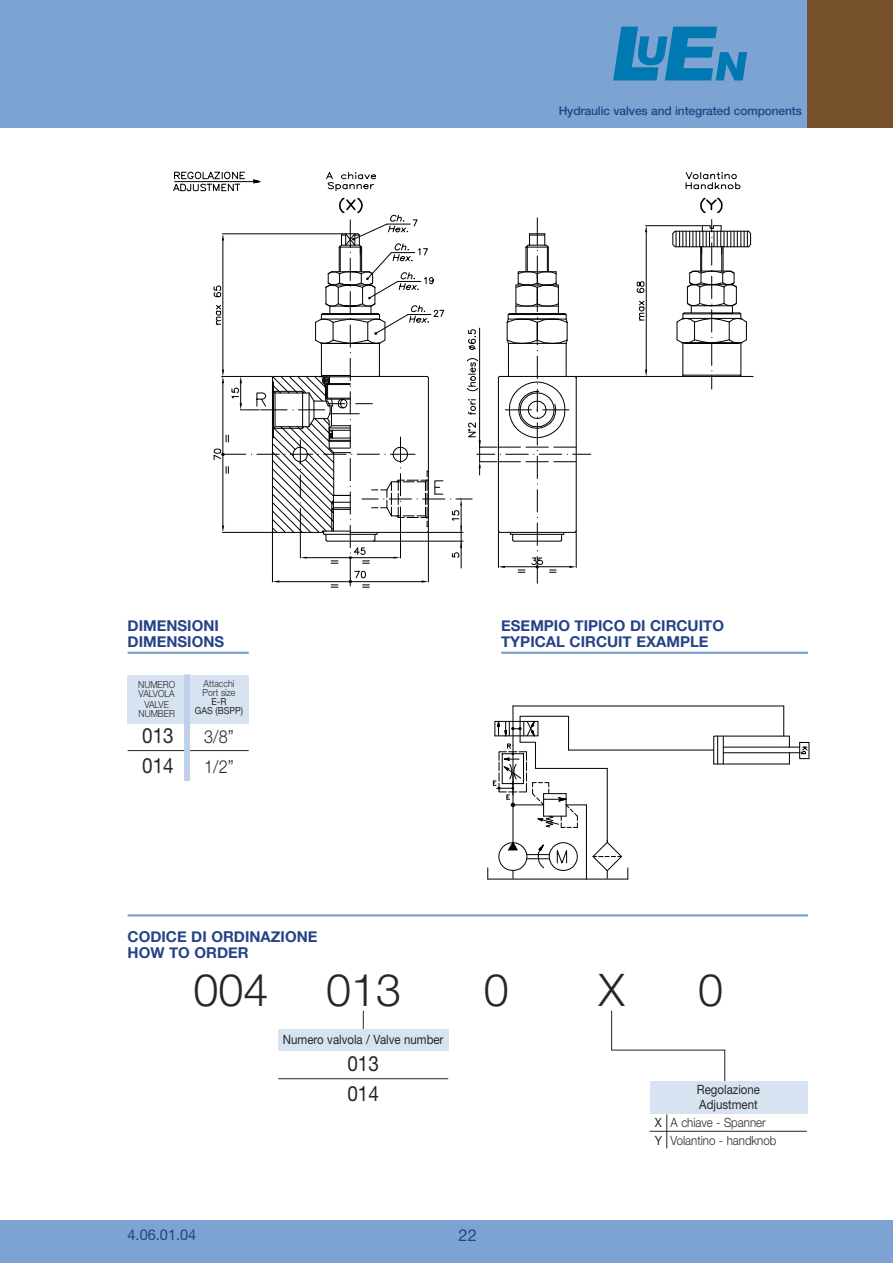
<style>
.page{position:relative;width:893px;height:1263px;background:#fff}
.page>*{position:absolute;margin:0;border:0;box-sizing:border-box;transform-origin:0 0}
.t1{font:300 45px "Helvetica Neue";color:#272627}
.t2{font:21px/29.7px "Helvetica Neue";color:#272627;scale:.9 1}
.t3{font:300 18px/29.7px "Helvetica Neue";color:#272627;scale:.9 1}
.t4{font:16.5px "Helvetica Neue";color:#264387}
.t5{font:700 15px/15.8px "Helvetica Neue";color:#264387}
.t6{font:15px "Helvetica Neue";color:#264387}
.t7{font:12.75px/15px "Helvetica Neue";color:#272627;scale:.9 1}
.t8{font:300 12.75px/18px "Helvetica Neue";color:#272627;scale:.9 1}
.t9{font:500 12px "Helvetica Neue";letter-spacing:-.01em;color:#264387}
.t10{font:300 9.75px/9px "Helvetica Neue";color:#272627;scale:.9 1}
.t11{font:9.75px/9px "Helvetica Neue";color:#272627;text-align:center;scale:.9 1}
</style>
<div class="page">
<div style="left:0;top:1220px;width:893px;height:43px;background:#7ca3d1"></div>
<div style="left:0;top:0;width:893px;height:128px;background:#7ca3d1"></div>
<div style="left:808px;top:0;width:85px;height:128px;background:#76502b"></div>
<svg style="left:613px;top:27px;width:134px;height:53px"></svg>
<svg style="left:685px;top:172px;width:56px;height:18px"></svg>
<hr style="left:575px;top:376px;width:178px;height:1px;background:#000">
<hr style="left:646px;top:232px;width:1px;height:138px;background:#000">
<hr style="left:682px;top:343px;width:1px;height:32px;background:#000">
<hr style="left:646px;top:225px;width:55px;height:1px;background:#000">
<svg style="left:645px;top:226px;width:2px;height:6px"></svg>
<hr style="left:740px;top:343px;width:1px;height:32px;background:#000">
<svg style="left:671px;top:197px;width:81px;height:168px"></svg>
<svg style="left:645px;top:370px;width:2px;height:6px"></svg>
<svg style="left:681px;top:371px;width:61px;height:18px"></svg>
<svg style="left:638px;top:300px;width:7px;height:21px"></svg>
<svg style="left:636px;top:281px;width:9px;height:12px"></svg>
<svg style="left:173px;top:171px;width:418px;height:417px"></svg>
<hr style="left:374px;top:541px;width:89px;height:1px;background:#000">
<hr style="left:513px;top:706px;width:271px;height:1px;background:#000">
<hr style="left:569px;top:750px;width:145px;height:1px;background:#000">
<hr style="left:488px;top:879px;width:140px;height:1px;background:#000">
<hr style="left:783px;top:706px;width:1px;height:30px;background:#000">
<hr style="left:723px;top:752px;width:77px;height:1px;background:#000">
<hr style="left:723px;top:747px;width:77px;height:1px;background:#000">
<svg style="left:713px;top:735px;width:77px;height:30px"></svg>
<svg style="left:799px;top:742px;width:11px;height:17px"></svg>
<svg style="left:487px;top:705px;width:135px;height:174px"></svg>
<hr style="left:501px;top:652px;width:307px;height:2px;background:#7ca3d1">
<hr style="left:128px;top:750px;width:121px;height:1px;background:#272627">
<hr style="left:128px;top:652px;width:121px;height:2px;background:#7ca3d1">
<div style="left:128px;top:675px;width:121px;height:49px;background:#d8e3f1"></div>
<div style="left:184px;top:674px;width:6px;height:107px;background:#bed1e8"></div>
<hr style="left:128px;top:914px;width:680px;height:2px;background:#7ca3d1">
<hr style="left:363px;top:1011px;width:1px;height:34px;background:#272627">
<div style="left:278px;top:1029px;width:170px;height:22px;background:#d8e3f1"></div>
<hr style="left:278px;top:1078px;width:170px;height:1px;background:#272627">
<svg style="left:611px;top:1010px;width:114px;height:71px"></svg>
<div style="left:650px;top:1081px;width:157px;height:33px;background:#d8e3f1"></div>
<hr style="left:666px;top:1114px;width:1px;height:34px;background:#272627">
<hr style="left:650px;top:1131px;width:157px;height:1px;background:#272627">
<p class="t5" style="left:128px;top:617px;width:98px">DIMENSIONI<br>DIMENSIONS</p>
<p class="t10" style="left:138px;top:681px;width:43px">NUMERO<br>VALVOLA</p>
<p class="t10" style="left:138px;top:701px;width:42px;text-align:center">VALVE<br>NUMBER</p>
<h2 class="t2" style="left:142px;top:723px;width:37px">013<br>014</h2>
<p class="t10" style="left:203px;top:680px;width:38px">Attacchi<br>Port size</p>
<p class="t11" style="left:195px;top:698px;width:55px">E-R<br>GAS (BSPP)</p>
<p class="t3" style="left:204px;top:724px;width:34px">3/8”<br>1/2”</p>
<p class="t9" style="left:559px;top:106px;width:245px">Hydraulic valves and integrated components</p>
<p class="t5" style="left:501px;top:617px;width:224px">ESEMPIO TIPICO DI CIRCUITO<br>TYPICAL CIRCUIT EXAMPLE</p>
<p class="t5" style="left:128px;top:929px;width:191px">CODICE DI ORDINAZIONE<br>HOW TO ORDER</p>
<h1 class="t1" style="left:193px;top:974px;width:77px">004</h1>
<h1 class="t1" style="left:326px;top:974px;width:77px">013</h1>
<h1 class="t1" style="left:484px;top:974px;width:27px">0</h1>
<h1 class="t1" style="left:599px;top:974px;width:27px">X</h1>
<h1 class="t1" style="left:698px;top:974px;width:27px">0</h1>
<p class="t7" style="left:283px;top:1033px;width:180px">Numero valvola / Valve number</p>
<h2 class="t2" style="left:347px;top:1051px;width:37px">013<br>014</h2>
<p class="t7" style="left:697px;top:1083px;width:72px">Regolazione<br>Adjustment</p>
<p class="t6" style="left:128px;top:1229px;width:70px">4.06.01.04</p>
<p class="t4" style="left:459px;top:1229px;width:20px">22</p>
<p class="t7" style="left:655px;top:1114px;width:10px;line-height:18px">X<br>Y</p>
<p class="t8" style="left:671px;top:1114px;width:119px">A chiave - Spanner<br>Volantino - handknob</p>
</div>
